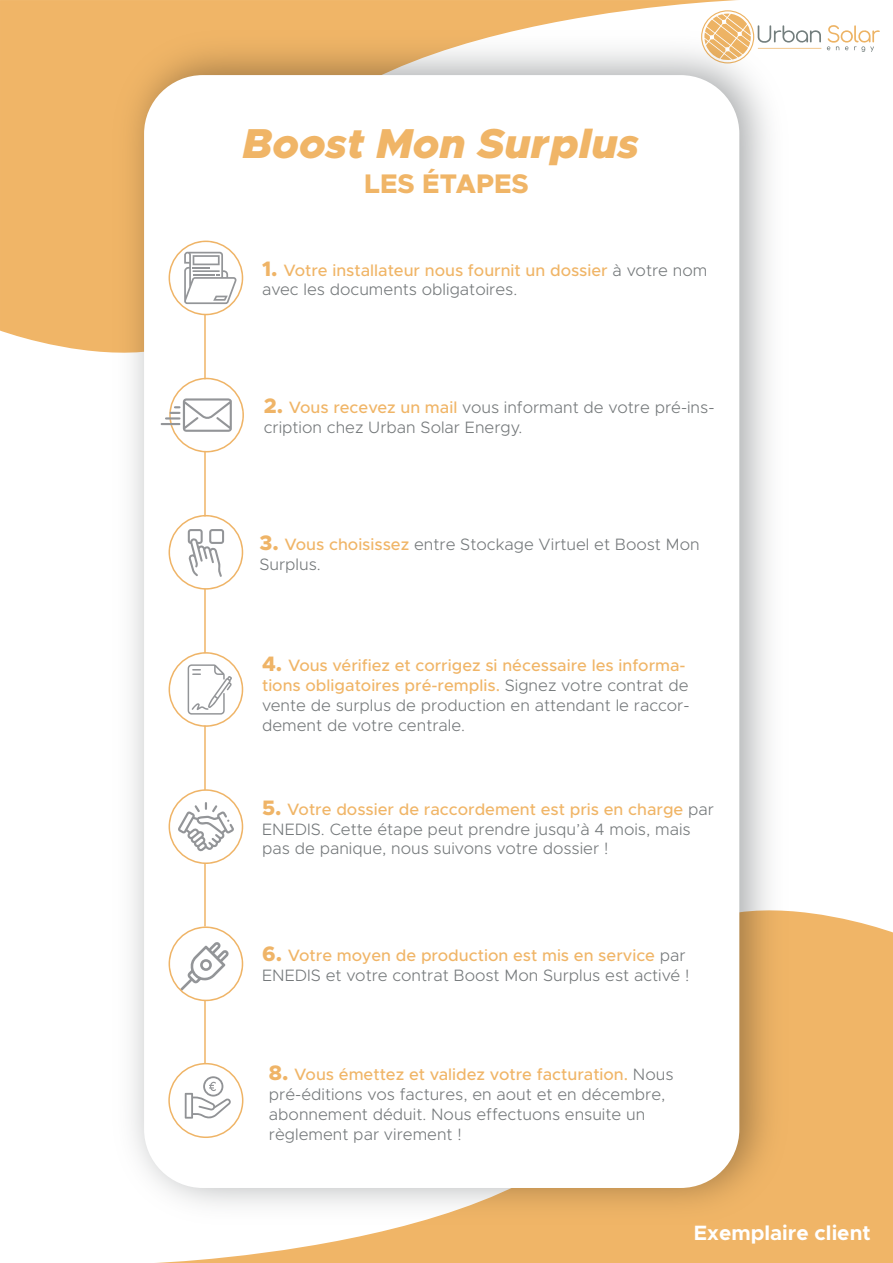
<style>
.page{position:relative;width:893px;height:1263px;background:#fff}
.page>*{position:absolute;margin:0;border:0;box-sizing:border-box;transform-origin:0 0}
.t1{font:italic 900 42px "Metropolis";color:#f0b567}
.t2{font:800 27px "Metropolis";color:#f0b567}
.t3{font:700 20.85px "Metropolis";color:#fff}
.t4{font:300 16.5px/19.8px "Metropolis";color:#75797b}
.s1{font-weight:800;font-size:21px;color:#efb467}
.s2{font-weight:500;color:#f0b567}
</style>
<div class="page">
<div style="left:0;top:0;width:738px;height:352px;background:#f0b567"></div>
<svg style="left:156px;top:912px;width:737px;height:351px;background:#f1bb73"></svg>
<svg style="left:827px;top:25px;width:53px;height:27px"></svg>
<svg style="left:701px;top:10px;width:120px;height:39px"></svg>
<img style="left:101px;top:20px;width:698px;height:1215px">
<div style="left:144px;top:75px;width:595px;height:1113px;background:#fff;border-radius:59px"></div>
<svg style="left:169px;top:241px;width:74px;height:74px"></svg>
<svg style="left:169px;top:926px;width:74px;height:75px"></svg>
<svg style="left:161px;top:378px;width:83px;height:74px"></svg>
<svg style="left:169px;top:652px;width:74px;height:75px"></svg>
<svg style="left:169px;top:789px;width:74px;height:75px"></svg>
<div style="left:168px;top:1063px;width:75px;height:75px;border:2px solid #efb466;border-radius:50%"></div>
<svg style="left:185px;top:1076px;width:46px;height:43px"></svg>
<svg style="left:169px;top:515px;width:74px;height:75px"></svg>
<hr style="left:204px;top:314px;width:2px;height:65px;background:#efb467">
<hr style="left:204px;top:451px;width:2px;height:65px;background:#efb467">
<hr style="left:204px;top:589px;width:2px;height:64px;background:#efb467">
<hr style="left:204px;top:725px;width:2px;height:65px;background:#efb467">
<hr style="left:204px;top:863px;width:2px;height:63px;background:#efb467">
<hr style="left:204px;top:1001px;width:2px;height:63px;background:#efb467">
<h1 class="t1" style="left:243px;top:116px;width:398px">Boost Mon Surplus</h1>
<h2 class="t2" style="left:364px;top:167px;width:166px">LES ÉTAPES</h2>
<p class="t4" style="left:262px;top:260px;width:447px"><span class="s1">1.</span> <span class="s2">Votre installateur nous fournit un dossier</span> à votre nom avec les documents obligatoires.</p>
<p class="t4" style="left:264px;top:398px;width:452px"><span class="s1">2.</span> <span class="s2">Vous recevez un mail</span> vous informant de votre pré-ins&shy;cription chez Urban Solar Energy.</p>
<p class="t4" style="left:259px;top:535px;width:442px"><span class="s1">3.</span> <span class="s2">Vous choisissez</span> entre Stockage Virtuel et Boost Mon<br>Surplus.</p>
<p class="t4" style="left:262px;top:656px;width:429px"><span class="s1">4.</span> <span class="s2">Vous vérifiez et corrigez si nécessaire les informa&shy;tions obligatoires pré-remplis.</span> Signez votre contrat de vente de surplus de production en attendant le raccor&shy;dement de votre centrale.</p>
<p class="t4" style="left:262px;top:799px;width:453px"><span class="s1">5.</span> <span class="s2">Votre dossier de raccordement est pris en charge</span> par<br>ENEDIS. Cette étape peut prendre jusqu’à 4 mois, mais pas de panique, nous suivons votre dossier !</p>
<p class="t4" style="left:262px;top:945px;width:429px"><span class="s1">6.</span> <span class="s2">Votre moyen de production est mis en service</span> par<br>ENEDIS et votre contrat Boost Mon Surplus est activé !</p>
<p class="t4" style="left:269px;top:1064px;width:406px"><span class="s1">8.</span> <span class="s2">Vous émettez et validez votre facturation.</span> Nous pré-éditions vos factures, en aout et en décembre, abonnement déduit. Nous effectuons ensuite un règlement par virement !</p>
<p class="t3" style="left:694px;top:1220px;width:178px">Exemplaire client</p>
</div>
